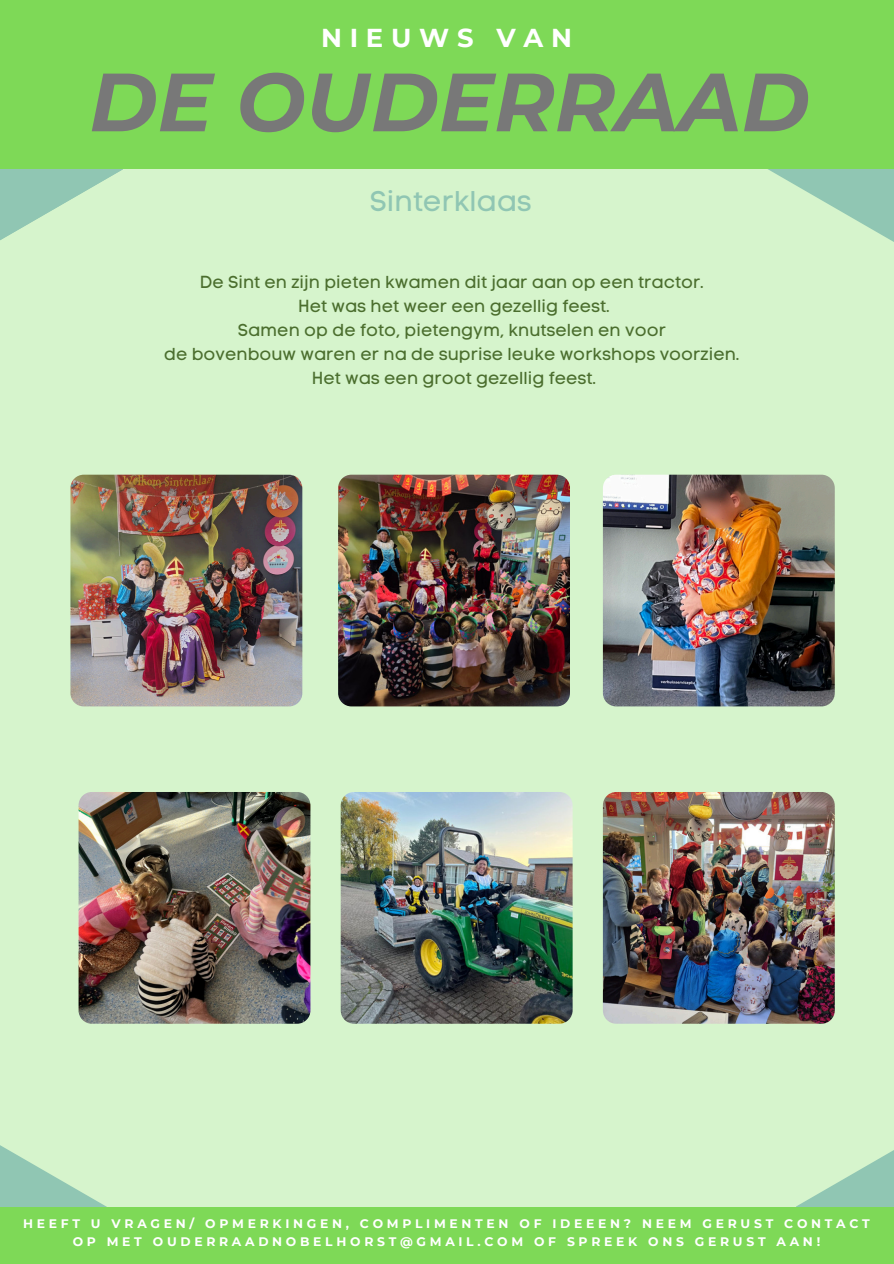
<style>
.page{position:relative;width:894px;height:1264px;background:#fff}
.page>*{position:absolute;margin:0;border:0;box-sizing:border-box;transform-origin:0 0}
.t1{font:italic 700 82.35px "Montserrat";color:#787878}
.t2{font:28.5px "Code Pro Normal LC";color:#90c6b3}
.t3{font:700 25.8px "Montserrat";letter-spacing:.3em;color:#fff}
.t4{font:17.25px/23.9px "Code Pro Normal LC";color:#4b6e2e;text-align:center}
.t5{font:700 12.3px/17.5px "Montserrat";letter-spacing:.3em;color:#fff;text-align:center}
</style>
<div class="page">
<div style="left:0;top:0;width:893px;height:1263px;background:#d6f4cc"></div>
<svg style="left:757px;top:168px;width:136px;height:74px"></svg>
<svg style="left:0;top:168px;width:123px;height:72px"></svg>
<div style="left:0;top:0;width:893px;height:168px;background:#7ed957"></div>
<svg style="left:796px;top:1150px;width:97px;height:57px"></svg>
<svg style="left:0;top:1145px;width:106px;height:62px"></svg>
<div style="left:0;top:1207px;width:893px;height:56px;background:#7ed957"></div>
<img style="left:70px;top:474px;width:232px;height:232px;border-radius:13px">
<img style="left:338px;top:474px;width:231px;height:232px;border-radius:13px">
<img style="left:602px;top:474px;width:232px;height:232px;border-radius:13px">
<img style="left:602px;top:792px;width:232px;height:231px;border-radius:13px">
<img style="left:340px;top:792px;width:232px;height:231px;border-radius:13px">
<img style="left:79px;top:792px;width:231px;height:231px;border-radius:13px">
<h2 class="t3" style="left:321px;top:22px;width:252px">NIEUWS VAN</h2>
<h1 class="t1" style="left:89px;top:52px;width:721px">DE OUDERRAAD</h1>
<p class="t2" style="left:370px;top:183px;width:163px">Sinterklaas</p>
<p class="t4" style="left:164px;top:270px;width:576px">De Sint en zijn pieten kwamen dit jaar aan op een tractor.<br>Het was het weer een gezellig feest.<br>Samen op de foto, pietengym, knutselen en voor<br>de bovenbouw waren er na de suprise leuke workshops voorzien.<br>Het was een groot gezellig feest.</p>
<p class="t5" style="left:23px;top:1215px;width:848px">HEEFT U VRAGEN/ OPMERKINGEN, COMPLIMENTEN OF IDEEEN? NEEM GERUST CONTACT<br>OP MET OUDERRAADNOBELHORST@GMAIL.COM OF SPREEK ONS GERUST AAN!</p>
</div>
